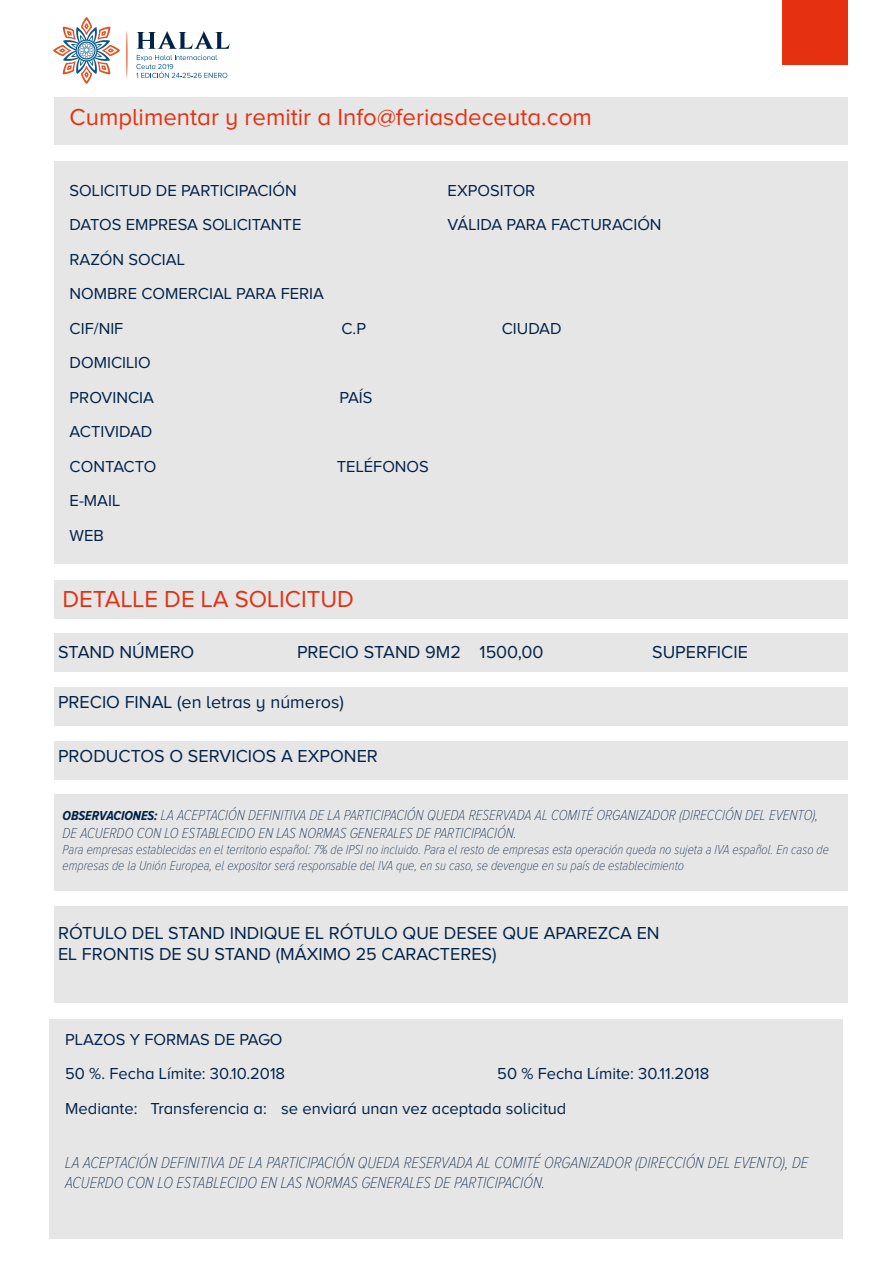
<style>
.page{position:relative;width:893px;height:1263px;background:#fff}
.page>*{position:absolute;margin:0;border:0;box-sizing:border-box;transform-origin:0 0}
.t1{font:24px "Proxima Nova A";color:#e53012}
.t2{font:18px/21.6px "Proxima Nova A";color:#012246}
.t3{font:16.5px/34.5px "Proxima Nova A";color:#012246}
.t4{font:italic 100 16.5px/19.8px "Proxima Nova A Cond";color:#012246}
.t5{font:italic 100 15px/18px "Proxima Nova A Cond";color:#012246}
.t6{font:italic 100 13.5px/16.2px "Proxima Nova A Cond";color:#012246}
.s1{font-weight:700;font-size:13.5px}
</style>
<div class="page">
<div style="left:54px;top:580px;width:793px;height:39px;background:#e6e6e6"></div>
<div style="left:54px;top:633px;width:793px;height:39px;background:#e6e6e6"></div>
<div style="left:54px;top:687px;width:793px;height:39px;background:#e6e6e6"></div>
<div style="left:54px;top:741px;width:793px;height:38px;background:#e6e6e6"></div>
<div style="left:54px;top:794px;width:793px;height:97px;background:#e6e6e6"></div>
<div style="left:54px;top:906px;width:793px;height:97px;background:#e6e6e6"></div>
<div style="left:54px;top:98px;width:793px;height:47px;background:#e6e6e6"></div>
<div style="left:50px;top:1019px;width:793px;height:220px;background:#e6e6e6"></div>
<div style="left:54px;top:162px;width:793px;height:402px;background:#e6e6e6"></div>
<div style="left:782px;top:0;width:65px;height:65px;background:#e53012"></div>
<svg style="left:137px;top:31px;width:93px;height:18px"></svg>
<svg style="left:136px;top:55px;width:91px;height:23px"></svg>
<svg style="left:126px;top:30px;width:1px;height:49px"></svg>
<svg style="left:53px;top:17px;width:67px;height:67px"></svg>
<h1 class="t1" style="left:70px;top:104px;width:524px">Cumplimentar y remitir a Info@feriasdeceuta.com</h1>
<p class="t3" style="left:70px;top:173px;width:229px">SOLICITUD DE PARTICIPACIÓN</p>
<p class="t3" style="left:448px;top:173px;width:89px">EXPOSITOR</p>
<p class="t3" style="left:70px;top:207px;width:233px">DATOS EMPRESA SOLICITANTE</p>
<p class="t3" style="left:448px;top:207px;width:215px">VÁLIDA PARA FACTURACIÓN</p>
<p class="t3" style="left:70px;top:242px;width:256px">RAZÓN SOCIAL<br>NOMBRE COMERCIAL PARA FERIA<br>CIF/NIF</p>
<p class="t3" style="left:341px;top:311px;width:26px">C.P</p>
<p class="t3" style="left:502px;top:311px;width:62px">CIUDAD</p>
<p class="t3" style="left:70px;top:345px;width:86px">DOMICILIO<br>PROVINCIA</p>
<p class="t3" style="left:70px;top:414px;width:88px">ACTIVIDAD<br>CONTACTO</p>
<p class="t3" style="left:70px;top:483px;width:52px">E-MAIL<br>WEB</p>
<p class="t3" style="left:340px;top:380px;width:34px">PAÍS</p>
<p class="t3" style="left:337px;top:449px;width:94px">TELÉFONOS</p>
<h1 class="t1" style="left:62px;top:586px;width:293px">DETALLE DE LA SOLICITUD</h1>
<p class="t2" style="left:58px;top:641px;width:138px">STAND NÚMERO</p>
<p class="t2" style="left:297px;top:641px;width:248px">PRECIO STAND 9M2 1500,00</p>
<p class="t2" style="left:652px;top:641px;width:97px">SUPERFICIE</p>
<p class="t2" style="left:58px;top:691px;width:287px">PRECIO FINAL (en letras y números)</p>
<p class="t2" style="left:58px;top:745px;width:321px">PRODUCTOS O SERVICIOS A EXPONER</p>
<p class="t5" style="left:63px;top:806px;width:757px"><span class="s1">OBSERVACIONES:</span> LA ACEPTACIÓN DEFINITIVA DE LA PARTICIPACIÓN QUEDA RESERVADA AL COMITÉ ORGANIZADOR (DIRECCIÓN DEL EVENTO),<br>DE ACUERDO CON LO ESTABLECIDO EN LAS NORMAS GENERALES DE PARTICIPACIÓN.</p>
<p class="t6" style="left:63px;top:842px;width:768px">Para empresas establecidas en el territorio español: 7% de IPSI no incluido. Para el resto de empresas esta operación queda no sujeta a IVA español. En caso de empresas de la Unión Europea, el expositor será responsable del IVA que, en su caso, se devengue en su país de establecimiento</p>
<p class="t2" style="left:58px;top:922px;width:603px">RÓTULO DEL STAND INDIQUE EL RÓTULO QUE DESEE QUE APAREZCA EN<br>EL FRONTIS DE SU STAND (MÁXIMO 25 CARACTERES)</p>
<p class="t3" style="left:65px;top:1022px;width:222px">PLAZOS Y FORMAS DE PAGO<br>50 %. Fecha Límite: 30.10.2018</p>
<p class="t3" style="left:65px;top:1056px;width:646px;text-indent:432px">50 % Fecha Límite: 30.11.2018<br>Mediante: Transferencia a: se enviará unan vez aceptada solicitud</p>
<p class="t4" style="left:65px;top:1153px;width:744px">LA ACEPTACIÓN DEFINITIVA DE LA PARTICIPACIÓN QUEDA RESERVADA AL COMITÉ ORGANIZADOR (DIRECCIÓN DEL EVENTO), DE<br>ACUERDO CON LO ESTABLECIDO EN LAS NORMAS GENERALES DE PARTICIPACIÓN.</p>
</div>
